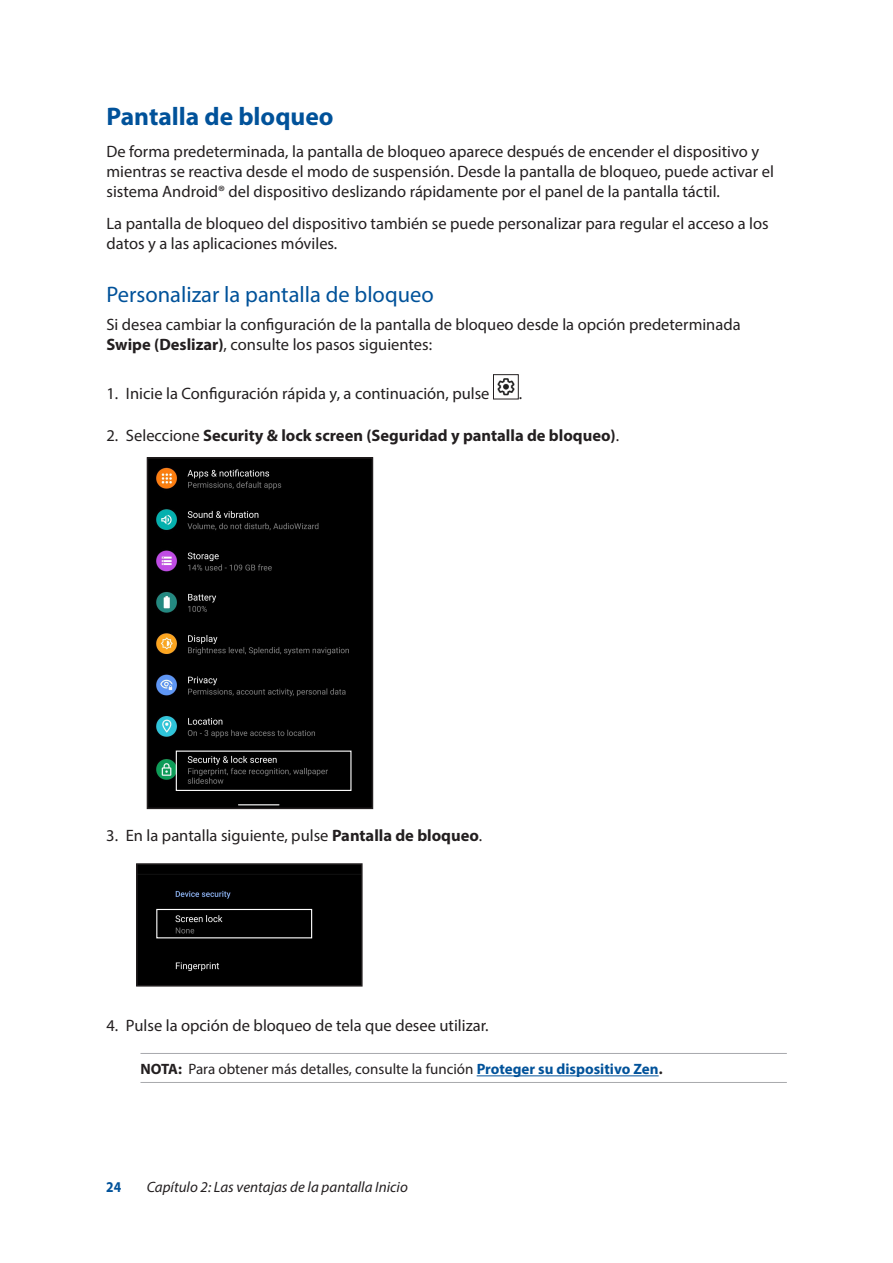
<style>
.page{position:relative;width:893px;height:1263px;background:#fff}
.page>*{position:absolute;margin:0;border:0;box-sizing:border-box;transform-origin:0 0}
.t1{font:700 25.5px "Myriad Pro";color:#01529a}
.t2{font:22.5px "Myriad Pro";color:#01529a}
.t3{font:16.5px/19.8px "Myriad Pro";color:#231f20}
.t4{font:700 16.5px "Myriad Pro";color:#231f20}
.t5{font:15px "Myriad Pro";color:#231f20}
.t6{font:italic 15px "Myriad Pro";color:#231f20}
.t7{font:700 15px "Myriad Pro";color:#01529a;scale:.9 1}
.s1{font-weight:700}
.s2{font-weight:400}
.s3{font-weight:700;color:#01529a}
</style>
<div class="page">
<img style="left:497px;top:378px;width:18px;height:18px">
<div style="left:493px;top:374px;width:26px;height:25px;border:1px solid #231f20"></div>
<hr style="left:140px;top:1053px;width:647px;height:1px;background:#a8a9ad">
<hr style="left:140px;top:1082px;width:647px;height:1px;background:#a8a9ad">
<hr style="left:477px;top:1075px;width:182px;height:1px;background:#01529a">
<img style="left:150px;top:460px;width:220px;height:346px">
<div style="left:147px;top:457px;width:226px;height:352px;border:2px solid #231f20"></div>
<div style="left:176px;top:750px;width:175px;height:41px;border:1px solid #fff"></div>
<div style="left:139px;top:866px;width:221px;height:117px;background:#000"></div>
<div style="left:136px;top:863px;width:227px;height:123px;border:2px solid #231f20"></div>
<div style="left:156px;top:909px;width:156px;height:29px;border:1px solid #fff"></div>
<h1 class="t1" style="left:106px;top:99px;width:229px">Pantalla de bloqueo</h1>
<p class="t3" style="left:106px;top:141px;width:669px">De forma predeterminada, la pantalla de bloqueo aparece después de encender el dispositivo y mientras se reactiva desde el modo de suspensión. Desde la pantalla de bloqueo, puede activar el sistema Android® del dispositivo deslizando rápidamente por el panel de la pantalla táctil.</p>
<p class="t3" style="left:106px;top:214px;width:664px">La pantalla de bloqueo del dispositivo también se puede personalizar para regular el acceso a los datos y a las aplicaciones móviles.</p>
<h2 class="t2" style="left:106px;top:280px;width:329px">Personalizar la pantalla de bloqueo</h2>
<p class="t3" style="left:106px;top:314px;width:636px">Si desea cambiar la configuración de la pantalla de bloqueo desde la opción predeterminada<br><span class="s1">Swipe (Deslizar)</span>, consulte los pasos siguientes:</p>
<p class="t3" style="left:106px;top:384px;width:385px">1. Inicie la Configuración rápida y, a continuación, pulse</p>
<p class="t3" style="left:519px;top:384px;width:5px">.</p>
<p class="t4" style="left:106px;top:424px;width:514px"><span class="s2">2. Seleccione</span> Security &amp; lock screen (Seguridad y pantalla de bloqueo)<span class="s2">.</span></p>
<p class="t3" style="left:106px;top:825px;width:378px">3. En la pantalla siguiente, pulse <span class="s1">Pantalla de bloqueo</span>.</p>
<p class="t3" style="left:106px;top:1015px;width:384px">4. Pulse la opción de bloqueo de tela que desee utilizar.</p>
<p class="t5" style="left:140px;top:1060px;width:524px"><span class="s1">NOTA:</span> Para obtener más detalles, consulte la función <span class="s3">Proteger su dispositivo Zen</span><span class="s1">.</span></p>
<p class="t7" style="left:106px;top:1177px;width:18px">24</p>
<p class="t6" style="left:147px;top:1178px;width:263px">Capítulo 2: Las ventajas de la pantalla Inicio</p>
</div>
